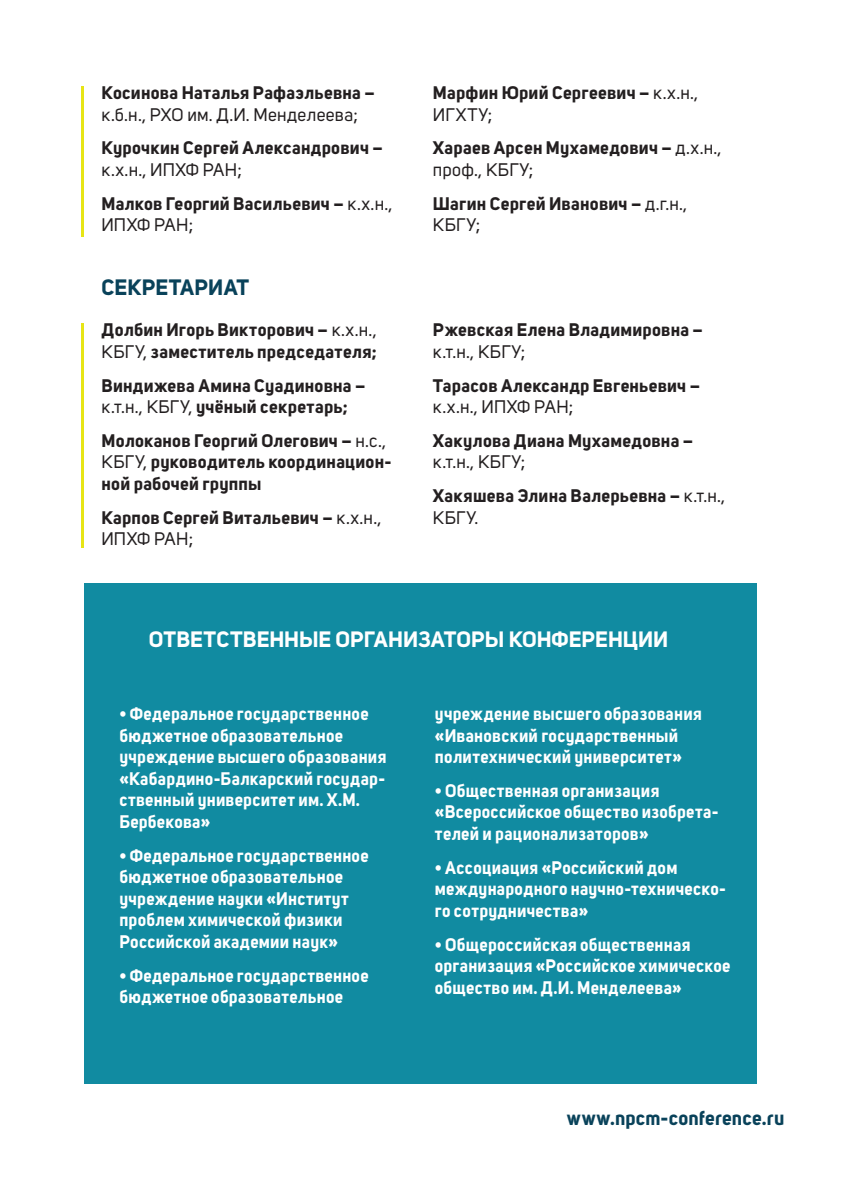
<style>
.page{position:relative;width:842px;height:1191px;background:#fff}
.page>*{position:absolute;margin:0;border:0;box-sizing:border-box;transform-origin:0 0}
.t1{font:700 22px "Uni Sans";color:#fff}
.t2{font:700 22px "Uni Sans";letter-spacing:.01em;color:#09425a}
.t3{font:700 20px "Uni Sans";letter-spacing:.015em;color:#09425a}
.t4{font:700 18px/21.6px "Uni Sans";letter-spacing:.02em;color:#fff;scale:.95 1}
.t5{font:700 18px/21.6px "Uni Sans";letter-spacing:.01em;color:#231f20}
.t6{font:18px "Uni Sans";letter-spacing:.015em;color:#231f20}
.s1{font-weight:400}
</style>
<div class="page">
<div style="left:84px;top:583px;width:672px;height:500px;background:#118ba1"></div>
<hr style="left:81px;top:86px;width:3px;height:151px;background:#e7e515">
<hr style="left:81px;top:323px;width:3px;height:225px;background:#e7e515">
<p class="t5" style="left:102px;top:82px;width:275px">Косинова Наталья Рафаэльевна –</p>
<p class="t6" style="left:102px;top:104px;width:258px">к.б.н., РХО им. Д.И. Менделеева;</p>
<p class="t5" style="left:102px;top:137px;width:283px">Курочкин Сергей Александрович –</p>
<p class="t5" style="left:102px;top:153px;width:292px;line-height:33.6px"><span class="s1">к.х.н., ИПХФ РАН;<br></span>Малков Георгий Васильевич – <span class="s1">к.х.н.,</span></p>
<p class="t6" style="left:102px;top:214px;width:93px">ИПХФ РАН;</p>
<p class="t2" style="left:102px;top:273px;width:149px">СЕКРЕТАРИАТ</p>
<p class="t5" style="left:102px;top:319px;width:277px">Долбин Игорь Викторович – <span class="s1">к.х.н.,<br>КБГУ,</span> заместитель председателя;</p>
<p class="t5" style="left:102px;top:374px;width:265px">Виндижева Амина Суадиновна – <span class="s1">к.т.н., КБГУ,</span> учёный секретарь;</p>
<p class="t5" style="left:102px;top:429px;width:291px">Молоканов Георгий Олегович – <span class="s1">н.с.,<br>КБГУ,</span> руководитель координацион&shy;ной рабочей группы</p>
<p class="t5" style="left:102px;top:506px;width:281px">Карпов Сергей Витальевич – <span class="s1">к.х.н.,<br>ИПХФ РАН;</span></p>
<p class="t5" style="left:433px;top:82px;width:267px">Марфин Юрий Сергеевич – <span class="s1">к.х.н.,<br>ИГХТУ;</span></p>
<p class="t5" style="left:433px;top:137px;width:290px">Хараев Арсен Мухамедович – <span class="s1">д.х.н., проф., КБГУ;</span></p>
<p class="t5" style="left:433px;top:192px;width:256px">Шагин Сергей Иванович – <span class="s1">д.г.н.,<br>КБГУ;</span></p>
<p class="t5" style="left:433px;top:319px;width:272px">Ржевская Елена Владимировна –</p>
<p class="t6" style="left:433px;top:341px;width:94px">к.т.н., КБГУ;</p>
<p class="t5" style="left:433px;top:374px;width:269px">Тарасов Александр Евгеньевич –</p>
<p class="t6" style="left:433px;top:396px;width:142px">к.х.н., ИПХФ РАН;</p>
<p class="t5" style="left:433px;top:429px;width:262px">Хакулова Диана Мухамедовна –</p>
<p class="t5" style="left:433px;top:445px;width:294px;line-height:33.6px"><span class="s1">к.т.н., КБГУ;<br></span>Хакяшева Элина Валерьевна – <span class="s1">к.т.н.,</span></p>
<p class="t6" style="left:433px;top:507px;width:47px">КБГУ.</p>
<p class="t1" style="left:149px;top:625px;width:521px">ОТВЕТСТВЕННЫЕ ОРГАНИЗАТОРЫ КОНФЕРЕНЦИИ</p>
<p class="t4" style="left:119px;top:702px;width:283px">• Федеральное государственное бюджетное образовательное учреждение высшего образования «Кабардино-Балкарский государ&shy;ственный университет им. Х.М.<br>Бербекова»</p>
<p class="t4" style="left:119px;top:844px;width:264px">• Федеральное государственное бюджетное образовательное учреждение науки «Институт проблем химической физики<br>Российской академии наук»</p>
<p class="t4" style="left:119px;top:964px;width:264px">• Федеральное государственное бюджетное образовательное</p>
<p class="t4" style="left:435px;top:702px;width:283px">учреждение высшего образования «Ивановский государственный политехнический университет»</p>
<p class="t4" style="left:435px;top:779px;width:300px">• Общественная организация «Всероссийское общество изобрета&shy;телей и рационализаторов»</p>
<p class="t4" style="left:435px;top:856px;width:308px">• Ассоциация «Российский дом международного научно-техническо&shy;го сотрудничества»</p>
<p class="t4" style="left:435px;top:933px;width:313px">• Общероссийская общественная организация «Российское химическое общество им. Д.И. Менделеева»</p>
<p class="t3" style="left:567px;top:1105px;width:219px">www.npcm-conference.ru</p>
</div>
